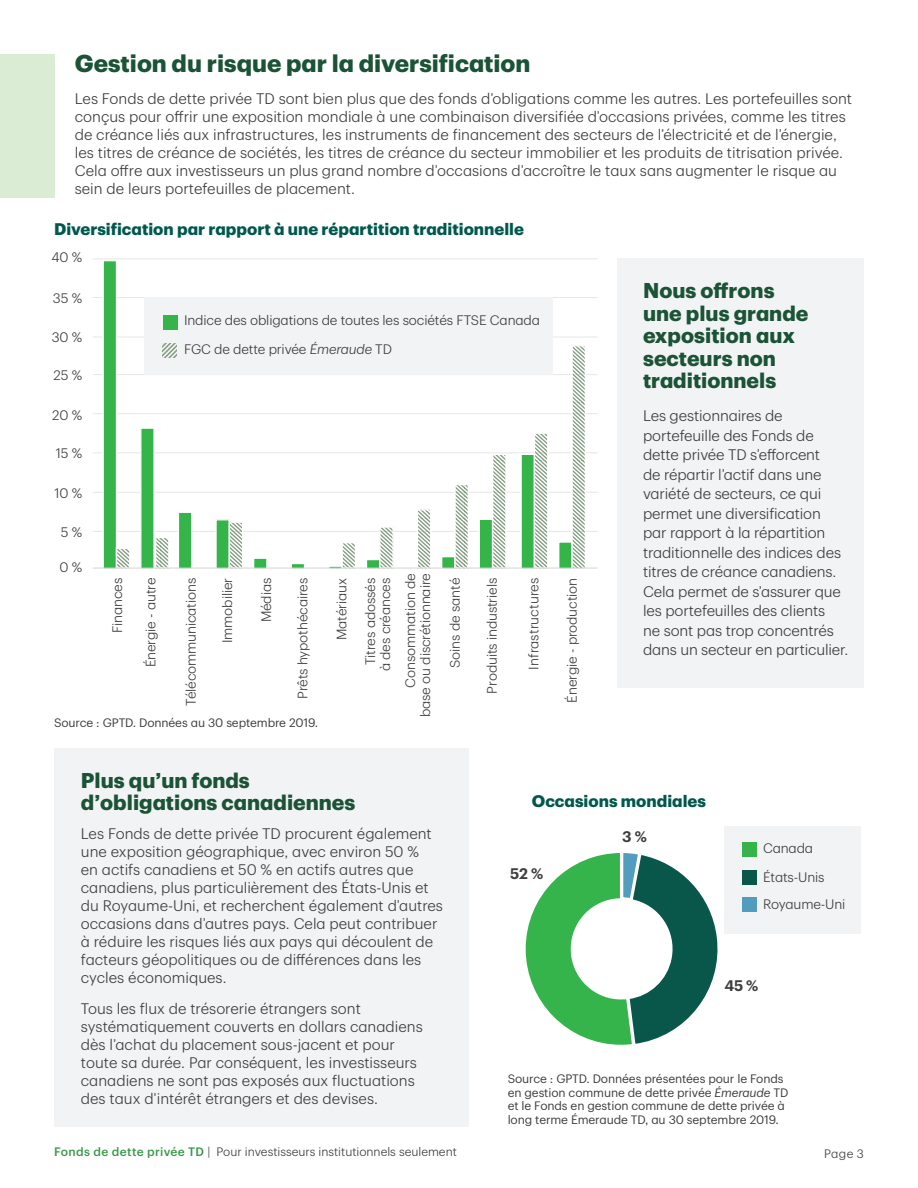
<style>
.page{position:relative;width:918px;height:1188px;background:#fff}
.page>*{position:absolute;margin:0;border:0;box-sizing:border-box;transform-origin:0 0}
.Subhead_Style_1_Gree{font:700 24px "TD Graphik";color:#1a5336}
.Subhead_Style_1_Gree-2{font:700 21px/22.5px "TD Graphik";color:#1a5336}
.Body_Style_1A_No_Ind{font:700 21px/22.5px "TD Graphik";color:#1a5336}
.Subhead_Style_2_Dark{font:700 16.5px "TD Graphik";color:#00584d}
.Body_Style_1A_No_Ind-2{font:300 15px/18px "TD Graphik";color:#3e3e3f}
.Legal_Text{font:600 15px "TD Graphik";color:#3e3e3f}
.Legal_Text-2{font:300 13.5px/15px "TD Graphik";letter-spacing:-.01em;color:#3e3e3f;text-align:center}
.Legal_Text-3{font:12px/13.5px "TD Graphik";letter-spacing:-.01em;color:#3e3e3f}
.t1{font:300 12px "TD Graphik";color:#3e3e3f}
.s1{font-style:italic}
.s2{font-weight:500;color:#389849}
</style>
<div class="page">
<div style="left:618px;top:258px;width:246px;height:429px;background:#f2f3f4"></div>
<div style="left:0;top:54px;width:54px;height:144px;background:#daecd4"></div>
<hr style="left:93px;top:531px;width:505px;height:1px;background:#e5e5e5">
<hr style="left:93px;top:492px;width:505px;height:1px;background:#e5e5e5">
<hr style="left:93px;top:453px;width:505px;height:1px;background:#e5e5e5">
<hr style="left:93px;top:413px;width:505px;height:1px;background:#e5e5e5">
<hr style="left:93px;top:374px;width:505px;height:1px;background:#e5e5e5">
<hr style="left:93px;top:337px;width:505px;height:1px;background:#e5e5e5">
<hr style="left:93px;top:297px;width:505px;height:1px;background:#e5e5e5">
<hr style="left:93px;top:259px;width:505px;height:1px;background:#e5e5e5">
<div style="left:103px;top:261px;width:14px;height:308px;background:#35b44a"></div>
<div style="left:102px;top:260px;width:15px;height:310px;border:1px solid #fff"></div>
<svg style="left:118px;top:550px;width:11px;height:17px"></svg>
<div style="left:116px;top:548px;width:15px;height:21px;border:1px solid #fff"></div>
<div style="left:141px;top:428px;width:13px;height:141px;background:#35b44a"></div>
<div style="left:140px;top:427px;width:15px;height:143px;border:1px solid #fff"></div>
<svg style="left:157px;top:539px;width:11px;height:28px"></svg>
<div style="left:155px;top:537px;width:15px;height:32px;border:1px solid #fff"></div>
<div style="left:178px;top:512px;width:14px;height:57px;background:#35b44a"></div>
<div style="left:178px;top:512px;width:14px;height:58px;border:1px solid #fff"></div>
<div style="left:216px;top:520px;width:13px;height:49px;background:#35b44a"></div>
<div style="left:215px;top:519px;width:15px;height:51px;border:1px solid #fff"></div>
<svg style="left:231px;top:524px;width:10px;height:43px"></svg>
<div style="left:229px;top:522px;width:14px;height:47px;border:1px solid #fff"></div>
<div style="left:254px;top:558px;width:13px;height:11px;background:#35b44a"></div>
<div style="left:253px;top:558px;width:15px;height:12px;border:1px solid #fff"></div>
<svg style="left:293px;top:565px;width:10px;height:3px"></svg>
<div style="left:291px;top:563px;width:14px;height:7px;border:1px solid #fff"></div>
<div style="left:328px;top:566px;width:15px;height:4px;border:1px solid #fff"></div>
<svg style="left:344px;top:544px;width:10px;height:23px"></svg>
<div style="left:342px;top:542px;width:14px;height:27px;border:1px solid #fff"></div>
<div style="left:366px;top:560px;width:14px;height:9px;background:#35b44a"></div>
<div style="left:366px;top:559px;width:14px;height:11px;border:1px solid #fff"></div>
<svg style="left:381px;top:528px;width:11px;height:39px"></svg>
<div style="left:379px;top:526px;width:15px;height:43px;border:1px solid #fff"></div>
<svg style="left:419px;top:511px;width:10px;height:56px"></svg>
<div style="left:417px;top:509px;width:14px;height:60px;border:1px solid #fff"></div>
<div style="left:442px;top:557px;width:13px;height:12px;background:#35b44a"></div>
<div style="left:441px;top:556px;width:15px;height:14px;border:1px solid #fff"></div>
<svg style="left:456px;top:486px;width:11px;height:81px"></svg>
<div style="left:454px;top:484px;width:15px;height:85px;border:1px solid #fff"></div>
<div style="left:479px;top:519px;width:14px;height:50px;background:#35b44a"></div>
<div style="left:479px;top:519px;width:14px;height:51px;border:1px solid #fff"></div>
<svg style="left:494px;top:456px;width:11px;height:111px"></svg>
<div style="left:492px;top:454px;width:15px;height:115px;border:1px solid #fff"></div>
<div style="left:521px;top:454px;width:13px;height:115px;background:#35b44a"></div>
<div style="left:520px;top:454px;width:15px;height:116px;border:1px solid #fff"></div>
<svg style="left:536px;top:435px;width:10px;height:132px"></svg>
<div style="left:534px;top:433px;width:14px;height:136px;border:1px solid #fff"></div>
<div style="left:559px;top:542px;width:13px;height:27px;background:#35b44a"></div>
<div style="left:558px;top:541px;width:15px;height:29px;border:1px solid #fff"></div>
<svg style="left:573px;top:347px;width:11px;height:221px"></svg>
<div style="left:571px;top:345px;width:15px;height:225px;border:1px solid #fff"></div>
<hr style="left:93px;top:568px;width:505px;height:1px;background:#d1d2d4">
<hr style="left:85px;top:242px;width:2px;height:334px;background:#1d8cba">
<div style="left:144px;top:297px;width:409px;height:78px;background:#f2f3f4"></div>
<div style="left:163px;top:315px;width:14px;height:14px;background:#34b44a"></div>
<svg style="left:163px;top:343px;width:14px;height:15px"></svg>
<div style="left:54px;top:748px;width:415px;height:379px;background:#f2f3f4"></div>
<div style="left:725px;top:826px;width:136px;height:108px;background:#f2f3f4"></div>
<div style="left:742px;top:842px;width:14px;height:15px;background:#34b44a"></div>
<div style="left:742px;top:870px;width:14px;height:15px;background:#09574a"></div>
<div style="left:742px;top:897px;width:14px;height:15px;background:#529cbe"></div>
<svg style="left:525px;top:850px;width:200px;height:195px"></svg>
<p class="Subhead_Style_1_Gree" style="left:75px;top:45px;width:457px">Gestion du risque par la diversification</p>
<p class="Body_Style_1A_No_Ind-2" style="left:75px;top:88px;width:779px">Les Fonds de dette privée TD sont bien plus que des fonds d’obligations comme les autres. Les portefeuilles sont conçus pour offrir une exposition mondiale à une combinaison diversifiée d’occasions privées, comme les titres de créance liés aux infrastructures, les instruments de financement des secteurs de l’électricité et de l’énergie, les titres de créance de sociétés, les titres de créance du secteur immobilier et les produits de titrisation privée.<br>Cela offre aux investisseurs un plus grand nombre d’occasions d’accroître le taux sans augmenter le risque au sein de leurs portefeuilles de placement.</p>
<p class="Subhead_Style_2_Dark" style="left:54px;top:216px;width:471px">Diversification par rapport à une répartition traditionnelle</p>
<p class="Legal_Text-2" style="left:51px;top:249px;width:32px">40 %</p>
<p class="Legal_Text-2" style="left:53px;top:289px;width:31px">35 %</p>
<p class="Legal_Text-2" style="left:52px;top:329px;width:32px">30 %</p>
<p class="Legal_Text-2" style="left:54px;top:366px;width:30px">25 %</p>
<p class="Legal_Text-2" style="left:52px;top:406px;width:31px">20 %</p>
<p class="Legal_Text-2" style="left:56px;top:445px;width:28px">15 %</p>
<p class="Legal_Text-2" style="left:54px;top:485px;width:29px">10 %</p>
<p class="Legal_Text-2" style="left:61px;top:523px;width:23px">5 %</p>
<p class="Legal_Text-2" style="left:59px;top:559px;width:24px">0 %</p>
<p class="Legal_Text-2" style="left:184px;top:312px;width:358px">Indice des obligations de toutes les sociétés FTSE Canada</p>
<p class="Legal_Text-2" style="left:184px;top:340px;width:210px">FGC de dette privée <span class="s1">Émeraude</span> TD</p>
<p class="Legal_Text-2" style="left:109px;top:633px;width:57px;rotate:-90deg">Finances</p>
<p class="Legal_Text-2" style="left:142px;top:667px;width:91px;rotate:-90deg">Énergie - autre</p>
<p class="Legal_Text-2" style="left:182px;top:706px;width:129px;rotate:-90deg">Télécommunications</p>
<p class="Legal_Text-2" style="left:219px;top:643px;width:67px;rotate:-90deg">Immobilier</p>
<p class="Legal_Text-2" style="left:258px;top:622px;width:46px;rotate:-90deg">Médias</p>
<p class="Legal_Text-2" style="left:294px;top:699px;width:123px;rotate:-90deg">Prêts hypothécaires</p>
<p class="Legal_Text-2" style="left:333px;top:640px;width:64px;rotate:-90deg">Matériaux</p>
<p class="Legal_Text-2" style="left:362px;top:671px;width:95px;rotate:-90deg">Titres adossés à des créances</p>
<p class="Legal_Text-2" style="left:402px;top:717px;width:145px;text-align:right;rotate:-90deg">Consommation de base ou discrétionnaire</p>
<p class="Legal_Text-2" style="left:446px;top:668px;width:91px;rotate:-90deg">Soins de santé</p>
<p class="Legal_Text-2" style="left:483px;top:694px;width:117px;rotate:-90deg">Produits industriels</p>
<p class="Legal_Text-2" style="left:525px;top:670px;width:93px;rotate:-90deg">Infrastructures</p>
<p class="Legal_Text-2" style="left:563px;top:703px;width:126px;rotate:-90deg">Énergie - production</p>
<p class="Legal_Text-3" style="left:54px;top:715px;width:266px">Source : GPTD. Données au 30 septembre 2019.</p>
<p class="Subhead_Style_1_Gree-2" style="left:643px;top:278px;width:167px">Nous offrons une plus grande exposition aux secteurs non traditionnels</p>
<p class="Body_Style_1A_No_Ind-2" style="left:643px;top:405px;width:207px;line-height:19.5px">Les gestionnaires de portefeuille des Fonds de dette privée TD s’efforcent<br>de répartir l’actif dans une variété de secteurs, ce qui permet une diversification<br>par rapport à la répartition traditionnelle des indices des titres de créance canadiens.<br>Cela permet de s’assurer que les portefeuilles des clients<br>ne sont pas trop concentrés dans un secteur en particulier.</p>
<p class="Body_Style_1A_No_Ind" style="left:81px;top:767px;width:276px">Plus qu’un fonds d’obligations canadiennes</p>
<p class="Body_Style_1A_No_Ind-2" style="left:81px;top:823px;width:364px">Les Fonds de dette privée TD procurent également une exposition géographique, avec environ 50 %<br>en actifs canadiens et 50 % en actifs autres que canadiens, plus particulièrement des États-Unis et du Royaume-Uni, et recherchent également d’autres occasions dans d’autres pays. Cela peut contribuer à réduire les risques liés aux pays qui découlent de facteurs géopolitiques ou de différences dans les cycles économiques.</p>
<p class="Body_Style_1A_No_Ind-2" style="left:81px;top:999px;width:343px">Tous les flux de trésorerie étrangers sont systématiquement couverts en dollars canadiens dès l’achat du placement sous-jacent et pour toute sa durée. Par conséquent, les investisseurs canadiens ne sont pas exposés aux fluctuations des taux d’intérêt étrangers et des devises.</p>
<p class="Subhead_Style_2_Dark" style="left:532px;top:788px;width:176px">Occasions mondiales</p>
<p class="Legal_Text" style="left:510px;top:862px;width:35px">52 %</p>
<p class="Legal_Text" style="left:622px;top:825px;width:26px">3 %</p>
<p class="Legal_Text-2" style="left:763px;top:839px;width:52px">Canada</p>
<p class="Legal_Text-2" style="left:763px;top:869px;width:63px">États-Unis</p>
<p class="Legal_Text-2" style="left:763px;top:896px;width:84px">Royaume-Uni</p>
<p class="Legal_Text" style="left:724px;top:974px;width:36px">45 %</p>
<p class="Legal_Text-3" style="left:508px;top:1071px;width:282px">Source : GPTD. Données présentées pour le Fonds en gestion commune de dette privée <span class="s1">Émeraude</span> TD et le Fonds en gestion commune de dette privée à long terme Émeraude TD, au 30 septembre 2019.</p>
<p class="t1" style="left:54px;top:1143px;width:404px"><span class="s2">Fonds de dette privée TD</span> | Pour investisseurs institutionnels seulement</p>
<p class="t1" style="left:824px;top:1144px;width:41px">Page 3</p>
</div>
